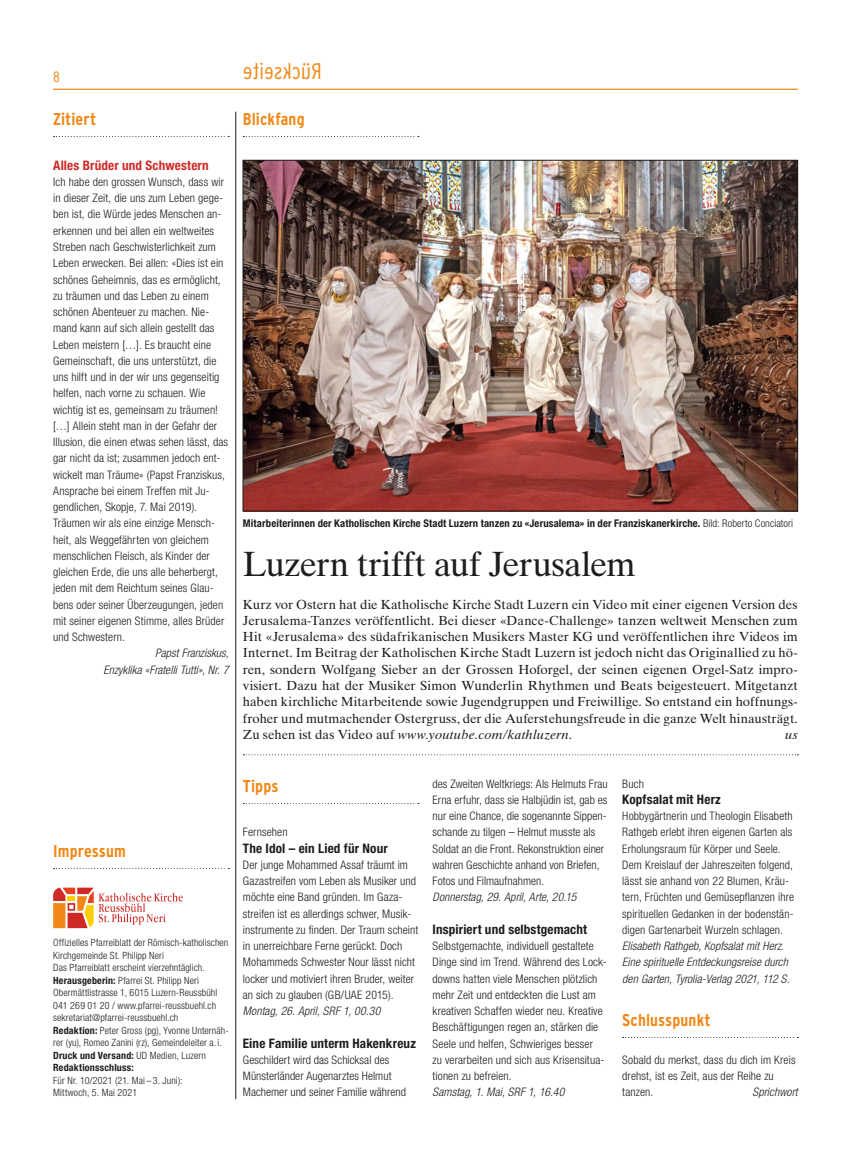
<style>
.page{position:relative;width:851px;height:1170px;background:#fff}
.page>*{position:absolute;margin:0;border:0;box-sizing:border-box;transform-origin:0 0}
.t1{font:35px "Times Ten LT Std";letter-spacing:-.015em;color:#1d1d1b}
.t2{font:700 condensed 17.12px "Interstate";letter-spacing:.005em;color:#f18816}
.t3{font:300 condensed 15px "Interstate";color:#f18816}
.t4{font:13.12px/16.2px "Times Ten LT Std";color:#1d1d1b;text-align:justify}
.t5{font:700 condensed 13.12px "Helvetica Neue LT Std";letter-spacing:.01em;color:#1d1d1b}
.t6{font:700 condensed 13.12px "Helvetica Neue LT Std";letter-spacing:.01em;color:#cf2926}
.t7{font:italic 13.12px "Times Ten LT Std";color:#1d1d1b}
.t8{font:300 condensed 11.75px/16.2px "Helvetica Neue LT Std";letter-spacing:.01em;color:#1d1d1b}
.t9{font:italic 300 condensed 11.75px/16.2px "Helvetica Neue LT Std";letter-spacing:.01em;color:#1d1d1b;text-align:right}
.t10{font:700 condensed 10.62px "Helvetica Neue LT Std";letter-spacing:.015em;color:#1d1d1b}
.t11{font:300 condensed 10px/12.5px "Helvetica Neue LT Std";letter-spacing:.01em;color:#1d1d1b}
.s1{font-weight:300}
.s2{font-style:italic}
.s3{font-weight:700}
</style>
<div class="page">
<hr style="left:235px;top:112px;width:1px;height:986px;background:#1d1d1b">
<hr style="left:53px;top:89px;width:744px;height:1px;background:#f18816">
<svg style="left:243px;top:136px;width:176px;height:1px"></svg>
<svg style="left:54px;top:868px;width:175px;height:1px"></svg>
<svg style="left:53px;top:887px;width:130px;height:41px"></svg>
<img style="left:245px;top:162px;width:550px;height:347px">
<svg style="left:54px;top:136px;width:175px;height:1px"></svg>
<svg style="left:243px;top:803px;width:176px;height:1px"></svg>
<svg style="left:243px;top:754px;width:555px;height:1px"></svg>
<p class="t3" style="left:53px;top:71px;width:8px">8</p>
<h2 class="t2" style="left:53px;top:113px;width:45px">Zitiert</h2>
<p class="t6" style="left:53px;top:160px;width:157px">Alles Brüder und Schwestern</p>
<p class="t8" style="left:53px;top:175px;width:176px">Ich habe den grossen Wunsch, dass wir in dieser Zeit, die uns zum Leben gege&shy;ben ist, die Würde jedes Menschen an&shy;erkennen und bei allen ein weltweites Streben nach Geschwisterlichkeit zum Leben erwecken. Bei allen: «Dies ist ein schönes Geheimnis, das es ermöglicht, zu träumen und das Leben zu einem schönen Abenteuer zu machen. Nie&shy;mand kann auf sich allein gestellt das Leben meistern […]. Es braucht eine Gemeinschaft, die uns unterstützt, die uns hilft und in der wir uns gegenseitig helfen, nach vorne zu schauen. Wie wichtig ist es, gemeinsam zu träumen! […] Allein steht man in der Gefahr der Illusion, die einen etwas sehen lässt, das gar nicht da ist; zusammen jedoch ent&shy;wickelt man Träume» (Papst Franziskus, Ansprache bei einem Treffen mit Ju&shy;gendlichen, Skopje, 7. Mai 2019).<br>Träumen wir als eine einzige Mensch&shy;heit, als Weggefährten von gleichem menschlichen Fleisch, als Kinder der gleichen Erde, die uns alle beherbergt, jeden mit dem Reichtum seines Glau&shy;bens oder seiner Überzeugungen, jeden mit seiner eigenen Stimme, alles Brüder und Schwestern.</p>
<p class="t9" style="left:104px;top:646px;width:126px">Papst Franziskus,<br>Enzyklika «Fratelli Tutti», Nr. 7</p>
<h2 class="t2" style="left:243px;top:113px;width:63px">Blickfang</h2>
<p class="t10" style="left:243px;top:519px;width:551px">Mitarbeiterinnen der Katholischen Kirche Stadt Luzern tanzen zu «Jerusalema» in der Franziskanerkirche. <span class="s1">Bild: Roberto Conciatori</span></p>
<h1 class="t1" style="left:243px;top:551px;width:394px">Luzern trifft auf Jerusalem</h1>
<p class="t4" style="left:243px;top:597px;width:556px">Kurz vor Ostern hat die Katholische Kirche Stadt Luzern ein Video mit einer eigenen Version des Jerusalema-Tanzes veröffentlicht. Bei dieser «Dance-Challenge» tanzen weltweit Menschen zum Hit «Jerusalema» des südafrikanischen Musikers Master KG und veröffentlichen ihre Videos im Internet. Im Beitrag der Katholischen Kirche Stadt Luzern ist jedoch nicht das Originallied zu hö&shy;ren, sondern Wolfgang Sieber an der Grossen Hoforgel, der seinen eigenen Orgel-Satz impro&shy;visiert. Dazu hat der Musiker Simon Wunderlin Rhythmen und Beats beigesteuert. Mitgetanzt haben kirchliche Mitarbeitende sowie Jugendgruppen und Freiwillige. So entstand ein hoffnungs&shy;froher und mutmachender Ostergruss, der die Auferstehungsfreude in die ganze Welt hinausträgt.<br>Zu sehen ist das Video auf <span class="s2">www.youtube.com/kathluzern.</span></p>
<p class="t7" style="left:785px;top:726px;width:14px">us</p>
<h2 class="t2" style="left:53px;top:845px;width:74px">Impressum</h2>
<p class="t11" style="left:53px;top:937px;width:177px">Offizielles Pfarreiblatt der Römisch-katholischen Kirchgemeinde St. Philipp Neri<br>Das Pfarreiblatt erscheint vierzehntäglich.<br><span class="s3">Herausgeberin:</span> Pfarrei St. Philipp Neri Obermättlistrasse 1, 6015 Luzern-Reussbühl 041 269 01 20 / www.pfarrei-reussbuehl.ch sekretariat@pfarrei-reussbuehl.ch<br><span class="s3">Redaktion:</span> Peter Gross (pg), Yvonne Unternäh&shy;rer (yu), Romeo Zanini (rz), Gemeindeleiter a. i.<br><span class="s3">Druck und Versand:</span> UD Medien, Luzern <span class="s3">Redaktionsschluss:</span></p>
<p class="t11" style="left:53px;top:1075px;width:131px">Für Nr. 10/2021 (21. Mai – 3. Juni):<br>Mittwoch, 5. Mai 2021</p>
<h2 class="t2" style="left:243px;top:780px;width:37px">Tipps</h2>
<p class="t8" style="left:243px;top:825px;width:46px">Fernsehen</p>
<p class="t5" style="left:243px;top:843px;width:146px">The Idol – ein Lied für Nour</p>
<p class="t8" style="left:243px;top:857px;width:177px">Der junge Mohammed Assaf träumt im Gazastreifen vom Leben als Musiker und möchte eine Band gründen. Im Gaza&shy;streifen ist es allerdings schwer, Musik&shy;instrumente zu finden. Der Traum scheint in unerreichbare Ferne gerückt. Doch Mohammeds Schwester Nour lässt nicht locker und motiviert ihren Bruder, weiter an sich zu glauben (GB/UAE 2015).</p>
<p class="t9" style="left:243px;top:1003px;width:139px">Montag, 26. April, SRF 1, 00.30</p>
<p class="t5" style="left:243px;top:1038px;width:174px">Eine Familie unterm Hakenkreuz</p>
<p class="t8" style="left:243px;top:1052px;width:164px">Geschildert wird das Schicksal des<br>Müns terländer Augenarztes Helmut<br>Machemer und seiner Familie während</p>
<p class="t8" style="left:432px;top:776px;width:176px">des Zweiten Weltkriegs: Als Helmuts Frau Erna erfuhr, dass sie Halbjüdin ist, gab es nur eine Chance, die sogenannte Sippen&shy;schande zu tilgen – Helmut musste als Soldat an die Front. Rekonstruktion einer wahren Geschichte anhand von Briefen, Fotos und Filmaufnahmen.</p>
<p class="t9" style="left:432px;top:890px;width:145px">Donnerstag, 29. April, Arte, 20.15</p>
<p class="t5" style="left:432px;top:924px;width:156px">Inspiriert und selbstgemacht</p>
<p class="t8" style="left:432px;top:938px;width:176px">Selbstgemachte, individuell gestaltete Dinge sind im Trend. Während des Lock&shy;downs hatten viele Menschen plötzlich mehr Zeit und entdeckten die Lust am kreativen Schaffen wieder neu. Kreative Beschäftigungen regen an, stärken die Seele und helfen, Schwieriges besser<br>zu verarbeiten und sich aus Krisensitua&shy;tionen zu befreien.</p>
<p class="t9" style="left:432px;top:1085px;width:133px">Samstag, 1. Mai, SRF 1, 16.40</p>
<p class="t8" style="left:622px;top:776px;width:23px">Buch</p>
<p class="t5" style="left:622px;top:794px;width:100px">Kopfsalat mit Herz</p>
<p class="t8" style="left:622px;top:808px;width:173px">Hobbygärtnerin und Theologin Elisabeth Rathgeb erlebt ihren eigenen Garten als Erholungsraum für Körper und Seele.<br>Dem Kreislauf der Jahreszeiten folgend, lässt sie anhand von 22 Blumen, Kräu&shy;tern, Früchten und Gemüsepflanzen ihre spirituellen Gedanken in der bodenstän&shy;digen Gartenarbeit Wurzeln schlagen.</p>
<p class="t9" style="left:622px;top:938px;width:169px;text-align:left">Elisabeth Rathgeb, Kopfsalat mit Herz.<br>Eine spirituelle Entdeckungsreise durch den Garten, Tyrolia-Verlag 2021, 112 S.</p>
<h2 class="t2" style="left:622px;top:1013px;width:90px">Schlusspunkt</h2>
<p class="t8" style="left:622px;top:1052px;width:175px">Sobald du merkst, dass du dich im Kreis drehst, ist es Zeit, aus der Reihe zu tanzen.</p>
<p class="t9" style="left:752px;top:1085px;width:47px">Sprichwort</p>
</div>
